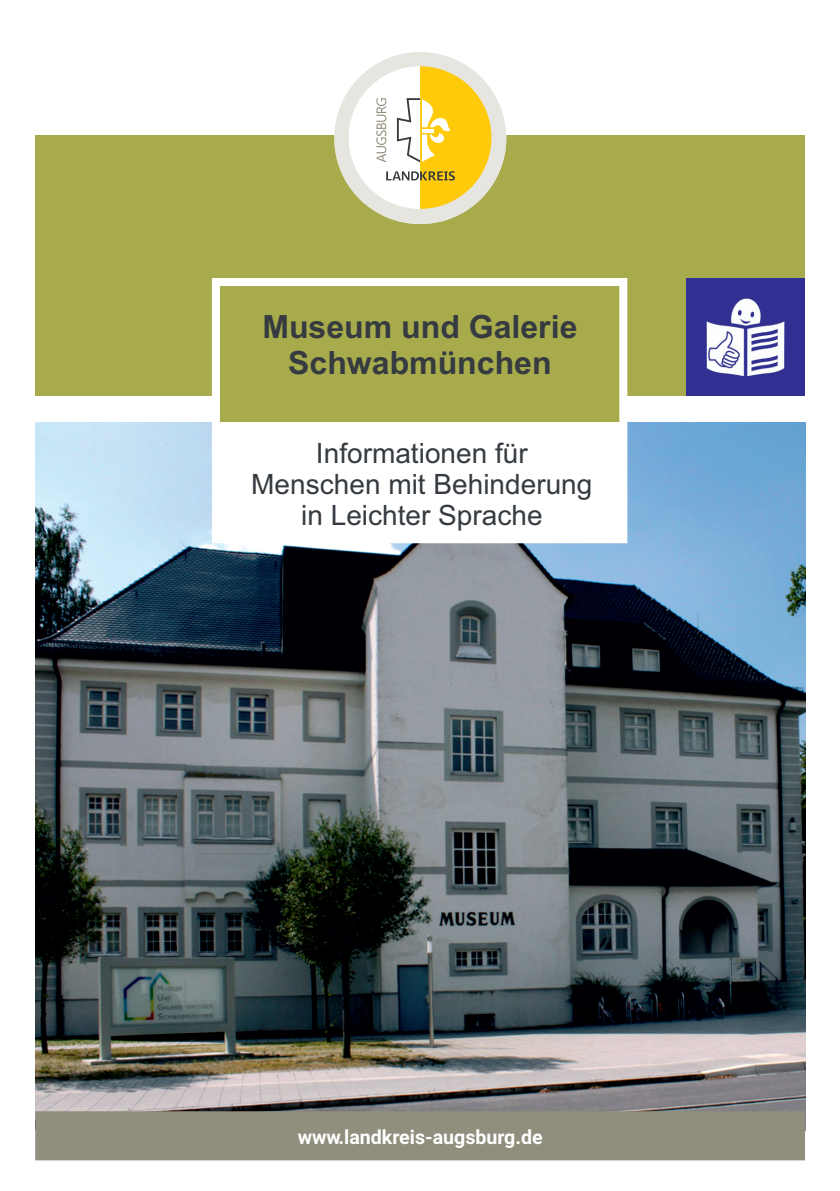
<style>
.page{position:relative;width:840px;height:1191px;background:#fff}
.page>*{position:absolute;margin:0;border:0;box-sizing:border-box;transform-origin:0 0}
.t1{font:700 32px/35.8px "Arial";color:#353b40;text-align:center}
.t2{font:28px/31.2px "Arial";color:#353b40;text-align:center}
.t3{font:700 19.6px "Roboto";color:#fff}
</style>
<div class="page">
<img style="left:35px;top:422px;width:769px;height:689px">
<div style="left:35px;top:1111px;width:769px;height:49px;background:#908e7c"></div>
<div style="left:35px;top:135px;width:769px;height:261px;background:#a8ab4c"></div>
<div style="left:216px;top:245px;width:407px;height:177px;background:#a8ab4c"></div>
<div style="left:212px;top:278px;width:415px;height:265px;border:8px solid #fff"></div>
<div style="left:334px;top:52px;width:172px;height:172px;background:#e6e5e0;border-radius:50%"></div>
<svg style="left:348px;top:66px;width:143px;height:143px"></svg>
<img style="left:219px;top:422px;width:406px;height:117px">
<img style="left:686px;top:278px;width:118px;height:118px">
<p class="t1" style="left:262px;top:312px;width:316px">Museum und Galerie<br>Schwabmünchen</p>
<p class="t2" style="left:251px;top:440px;width:342px">Informationen für<br>Menschen mit Behinderung in Leichter Sprache</p>
<p class="t3" style="left:297px;top:1129px;width:246px">www.landkreis-augsburg.de</p>
</div>
